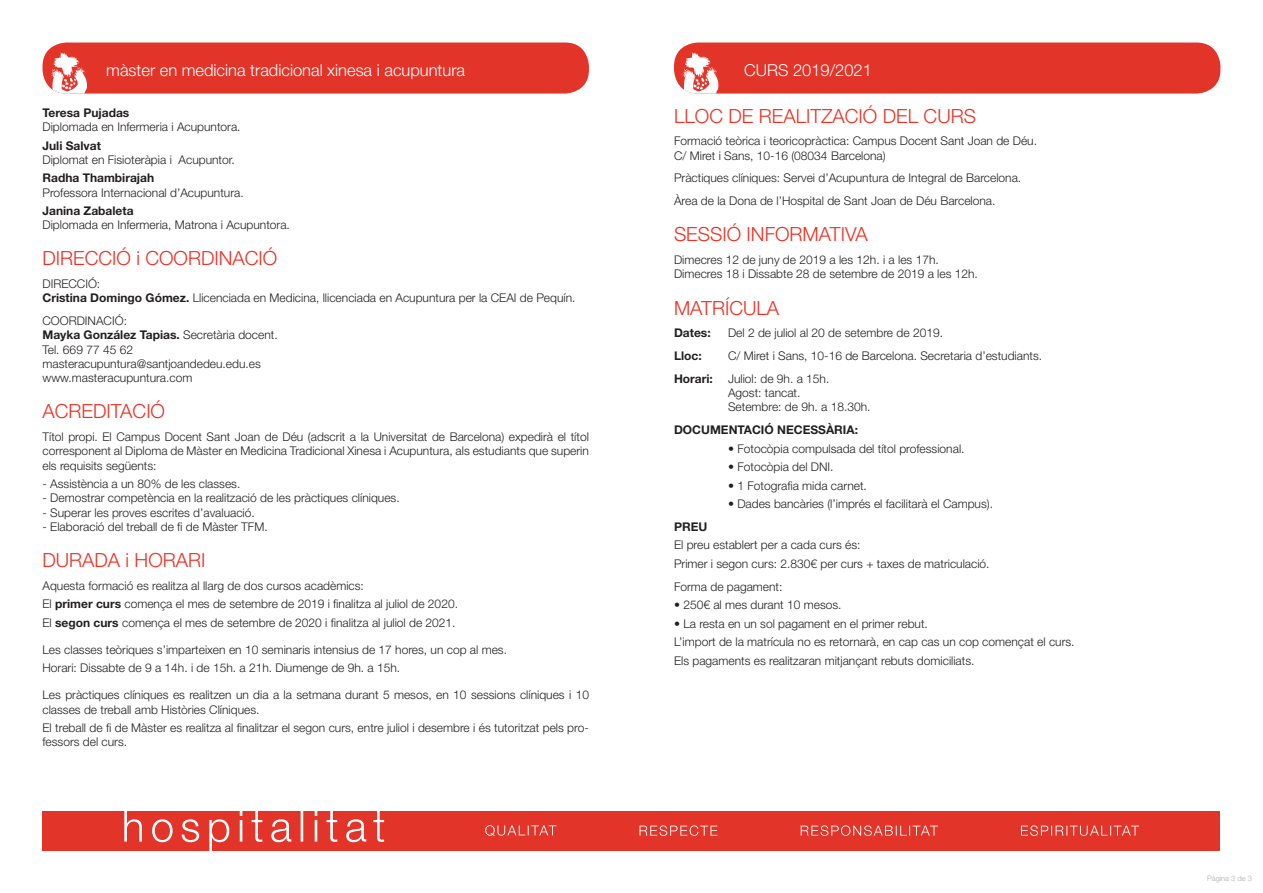
<style>
.page{position:relative;width:1263px;height:893px;background:#fff}
.page>*{position:absolute;margin:0;border:0;box-sizing:border-box;transform-origin:0 0}
.t1{font:300 19.5px "Helvetica Neue";color:#ee2e22}
.t2{font:300 16.5px "Helvetica Neue";color:#fff}
.t3{font:300 12px/14.2px "Helvetica Neue";color:#231f20}
.t4{font:700 12px "Helvetica Neue";color:#231f20}
.t5{font:300 7.5px "Helvetica Neue";color:#aaacac}
.s1{font-weight:700}
</style>
<div class="page">
<div style="left:43px;top:43px;width:546px;height:51px;background:#e23429;border-radius:24px"></div>
<svg style="left:51px;top:52px;width:36px;height:42px"></svg>
<div style="left:674px;top:43px;width:546px;height:51px;background:#e23429;border-radius:24px"></div>
<svg style="left:683px;top:52px;width:36px;height:42px"></svg>
<div style="left:43px;top:811px;width:1177px;height:39px;background:#e23429"></div>
<svg style="left:124px;top:811px;width:260px;height:39px"></svg>
<svg style="left:485px;top:825px;width:71px;height:11px"></svg>
<svg style="left:639px;top:825px;width:78px;height:11px"></svg>
<svg style="left:801px;top:825px;width:137px;height:11px"></svg>
<svg style="left:1021px;top:825px;width:118px;height:11px"></svg>
<h2 class="t2" style="left:106px;top:60px;width:360px">màster en medicina tradicional xinesa i acupuntura</h2>
<h2 class="t2" style="left:744px;top:60px;width:129px">CURS 2019/2021</h2>
<p class="t4" style="left:43px;top:105px;width:88px">Teresa Pujadas</p>
<p class="t3" style="left:43px;top:119px;width:200px">Diplomada en Infermeria i Acupuntora.</p>
<p class="t4" style="left:43px;top:138px;width:60px">Juli Salvat</p>
<p class="t3" style="left:43px;top:152px;width:194px">Diplomat en Fisioteràpia i Acupuntor.</p>
<p class="t4" style="left:43px;top:171px;width:113px">Radha Thambirajah</p>
<p class="t3" style="left:43px;top:185px;width:203px">Professora Internacional d’Acupuntura.</p>
<p class="t4" style="left:43px;top:203px;width:93px">Janina Zabaleta</p>
<p class="t3" style="left:43px;top:218px;width:249px">Diplomada en Infermeria, Matrona i Acupuntora.</p>
<h1 class="t1" style="left:43px;top:247px;width:236px">DIRECCIÓ i COORDINACIÓ</h1>
<p class="t3" style="left:43px;top:277px;width:534px">DIRECCIÓ:<br><span class="s1">Cristina Domingo Gómez.</span> Llicenciada en Medicina, llicenciada en Acupuntura per la CEAI de Pequín.</p>
<p class="t3" style="left:43px;top:314px;width:237px">COORDINACIÓ:<br><span class="s1">Mayka González Tapias.</span> Secretària docent.<br>Tel. 669 77 45 62 masteracupuntura@santjoandedeu.edu.es www.masteracupuntura.com</p>
<h1 class="t1" style="left:43px;top:399px;width:124px">ACREDITACIÓ</h1>
<p class="t3" style="left:43px;top:429px;width:548px;text-align:justify">Títol propi. El Campus Docent Sant Joan de Déu (adscrit a la Universitat de Barcelona) expedirà el títol corresponent al Diploma de Màster en Medicina Tradicional Xinesa i Acupuntura, als estudiants que superin els requisits següents:</p>
<p class="t3" style="left:43px;top:476px;width:199px">- Assistència a un 80% de les classes.</p>
<p class="t3" style="left:43px;top:491px;width:359px">- Demostrar competència en la realització de les pràctiques clíniques.</p>
<p class="t3" style="left:43px;top:505px;width:214px">- Superar les proves escrites d’avaluació.</p>
<p class="t3" style="left:43px;top:519px;width:227px">- Elaboració del treball de fi de Màster TFM.</p>
<h1 class="t1" style="left:43px;top:548px;width:164px">DURADA i HORARI</h1>
<p class="t3" style="left:43px;top:576px;width:417px;line-height:18.5px">Aquesta formació es realitza al llarg de dos cursos acadèmics:<br>El <span class="s1">primer curs</span> comença el mes de setembre de 2019 i finalitza al juliol de 2020.<br>El <span class="s1">segon curs</span> comença el mes de setembre de 2020 i finalitza al juliol de 2021.</p>
<p class="t3" style="left:43px;top:640px;width:466px;line-height:18.5px">Les classes teòriques s’imparteixen en 10 seminaris intensius de 17 hores, un cop al mes.<br>Horari: Dissabte de 9 a 14h. i de 15h. a 21h. Diumenge de 9h. a 15h.</p>
<p class="t3" style="left:43px;top:688px;width:548px">Les pràctiques clíniques es realitzen un dia a la setmana durant 5 mesos, en 10 sessions clíniques i 10 classes de treball amb Històries Clíniques.</p>
<p class="t3" style="left:43px;top:720px;width:548px">El treball de fi de Màster es realitza al finalitzar el segon curs, entre juliol i desembre i és tutoritzat pels pro&shy;fessors del curs.</p>
<h1 class="t1" style="left:674px;top:104px;width:303px">LLOC DE REALITZACIÓ DEL CURS</h1>
<p class="t3" style="left:674px;top:134px;width:365px">Formació teòrica i teoricopràctica: Campus Docent Sant Joan de Déu.<br>C/ Miret i Sans, 10-16 (08034 Barcelona)</p>
<p class="t3" style="left:674px;top:167px;width:349px;line-height:22.8px">Pràctiques clíniques: Servei d’Acupuntura de Integral de Barcelona.<br>Àrea de la Dona de l’Hospital de Sant Joan de Déu Barcelona.</p>
<h1 class="t1" style="left:674px;top:223px;width:195px">SESSIÓ INFORMATIVA</h1>
<p class="t3" style="left:674px;top:252px;width:305px">Dimecres 12 de juny de 2019 a les 12h. i a les 17h.<br>Dimecres 18 i Dissabte 28 de setembre de 2019 a les 12h.</p>
<h1 class="t1" style="left:674px;top:296px;width:107px">MATRÍCULA</h1>
<p class="t4" style="left:674px;top:326px;width:38px">Dates:</p>
<p class="t3" style="left:728px;top:326px;width:216px">Del 2 de juliol al 20 de setembre de 2019.</p>
<p class="t4" style="left:674px;top:348px;width:29px">Lloc:</p>
<p class="t3" style="left:728px;top:348px;width:316px">C/ Miret i Sans, 10-16 de Barcelona. Secretaria d’estudiants.</p>
<p class="t4" style="left:674px;top:371px;width:40px">Horari:</p>
<p class="t3" style="left:728px;top:371px;width:144px">Juliol: de 9h. a 15h.<br>Agost: tancat.<br>Setembre: de 9h. a 18.30h.</p>
<p class="t4" style="left:674px;top:422px;width:186px">DOCUMENTACIÓ NECESSÀRIA:</p>
<p class="t3" style="left:728px;top:441px;width:238px">• Fotocòpia compulsada del títol professional.</p>
<p class="t3" style="left:728px;top:459px;width:107px">• Fotocòpia del DNI.</p>
<p class="t3" style="left:728px;top:478px;width:140px">• 1 Fotografia mida carnet.</p>
<p class="t3" style="left:728px;top:496px;width:266px">• Dades bancàries (l’imprés el facilitarà el Campus).</p>
<p class="t4" style="left:674px;top:519px;width:35px">PREU</p>
<p class="t3" style="left:674px;top:536px;width:317px;line-height:18.5px">El preu establert per a cada curs és:<br>Primer i segon curs: 2.830€ per curs + taxes de matriculació.</p>
<p class="t3" style="left:674px;top:579px;width:110px">Forma de pagament:</p>
<p class="t3" style="left:674px;top:597px;width:169px">• 250€ al mes durant 10 mesos.</p>
<p class="t3" style="left:674px;top:614px;width:402px;line-height:18.5px">• La resta en un sol pagament en el primer rebut.<br>L’import de la matrícula no es retornarà, en cap cas un cop començat el curs.<br>Els pagaments es realitzaran mitjançant rebuts domiciliats.</p>
<p class="t5" style="left:1207px;top:874px;width:46px">Pàgina 3 de 3</p>
</div>
